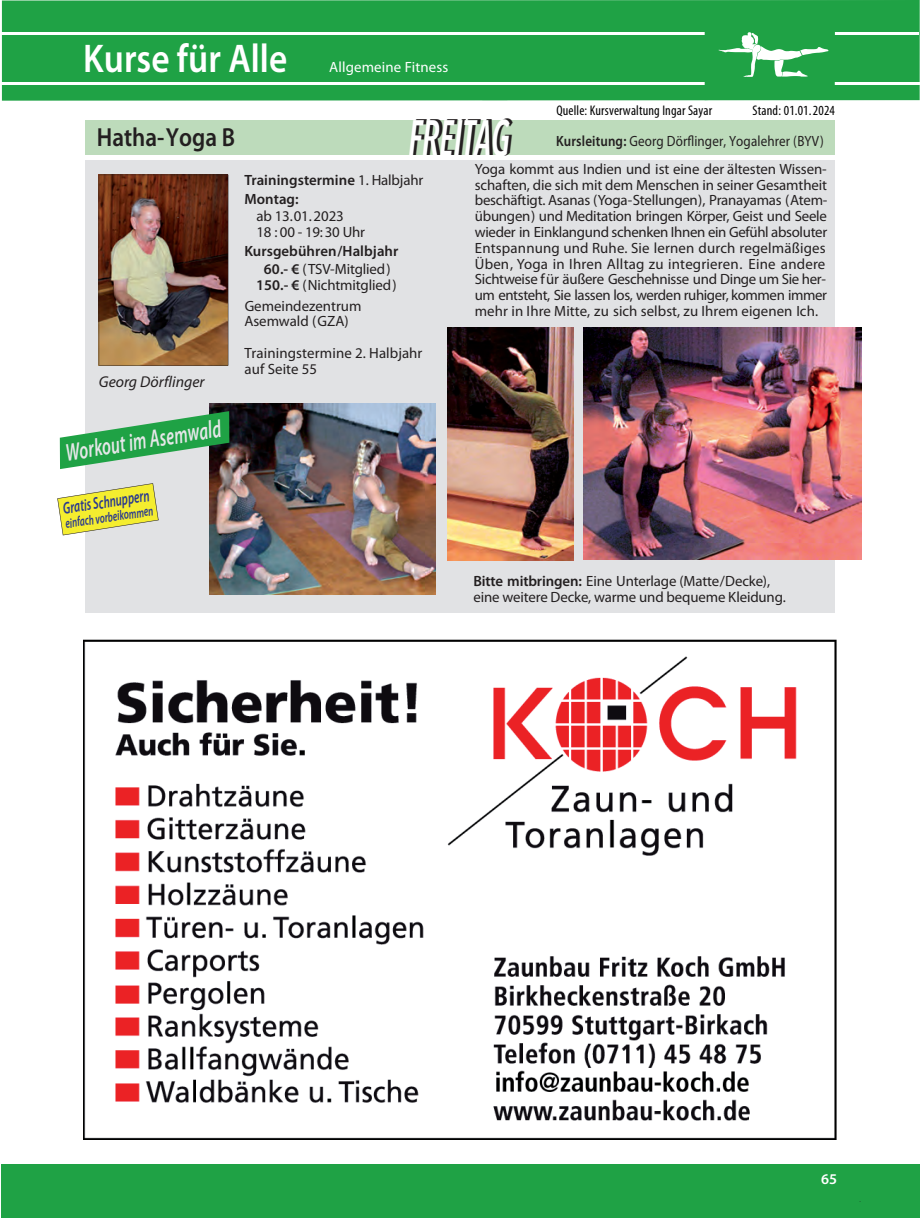
<style>
.page{position:relative;width:920px;height:1218px;background:#fff}
.page>*{position:absolute;margin:0;border:0;box-sizing:border-box;transform-origin:0 0}
.t1{font:italic 600 50.57px "Avenir Next Condensed";color:#231f20;scale:.67 1}
.t2{font:600 40.25px "Myriad Pro";color:#fff;scale:.88 1}
.t3{font:600 26.25px "Myriad Pro";color:#231f20;scale:.88 1}
.t4{font:italic 600 24.68px "Myriad Pro";color:#e6e7e9;scale:.67 1}
.t5{font:italic 600 16.97px "Myriad Pro";color:#283890;scale:.67 1}
.t6{font:italic 15.75px "Myriad Pro";color:#231f20}
.t7{font:14.88px/15.8px "Myriad Pro";letter-spacing:-.01em;color:#231f20}
.t8{font:14.88px/28.2px "Myriad Pro";letter-spacing:-.01em;color:#231f20;text-align:right;scale:.88 1}
.t9{font:600 14.88px/19.2px "Myriad Pro";letter-spacing:.005em;color:#231f20}
.t10{font:14.88px "Myriad Pro";letter-spacing:.01em;color:#fff}
.t11{font:600 14.88px "Myriad Pro";color:#fff}
.t12{font:condensed 14px "Myriad Pro";letter-spacing:.01em;color:#000}
.t13{font:italic 600 13.83px "Myriad Pro";color:#283890;scale:.67 1}
.s1{font-weight:600}
.s2{font-weight:400}
</style>
<div class="page">
<div style="left:2px;top:1164px;width:918px;height:54px;background:#1fa245"></div>
<div style="left:2px;top:0;width:918px;height:101px;background:#1fa245"></div>
<hr style="left:2px;top:32px;width:917px;height:2px;background:#fff">
<hr style="left:0;top:82px;width:919px;height:2px;background:#fff">
<svg style="left:705px;top:18px;width:130px;height:82px;background:#37ac59"></svg>
<svg style="left:481px;top:94px;width:26px;height:6px"></svg>
<div style="left:85px;top:161px;width:749px;height:452px;background:#e1e2e4"></div>
<div style="left:85px;top:120px;width:750px;height:35px;background:#bddbbb"></div>
<img style="left:99px;top:175px;width:129px;height:190px">
<img style="left:210px;top:404px;width:225px;height:190px">
<img style="left:84px;top:639px;width:753px;height:500px">
<img style="left:583px;top:327px;width:278px;height:232px">
<img style="left:448px;top:328px;width:125px;height:232px">
<svg style="left:57px;top:483px;width:102px;height:52px"></svg>
<svg style="left:60px;top:411px;width:169px;height:58px"></svg>
<p class="t2" style="left:83px;top:35px;width:233px">Kurse für Alle</p>
<p class="t10" style="left:329px;top:62px;width:121px">Allgemeine Fitness</p>
<p class="t3" style="left:97px;top:121px;width:159px">Hatha-Yoga B</p>
<p class="t6" style="left:99px;top:376px;width:107px">Georg Dörflinger</p>
<p class="t12" style="left:556px;top:105px;width:157px">Quelle: Kursverwaltung Ingar Sayar</p>
<p class="t12" style="left:752px;top:105px;width:84px">Stand: 01.01.2024</p>
<p class="t1" style="left:411px;top:117px;width:153px">FREITAG</p>
<p class="t8" style="left:475px;top:128px;width:401px"><span class="s1">Kursleitung:</span> Georg Dörflinger, Yogalehrer (BYV)<br>Yoga kommt aus Indien und ist eine der ältesten Wissen-</p>
<p class="t7" style="left:475px;top:178px;width:354px">schaften, die sich mit dem Menschen in seiner Gesamtheit beschäftigt. Asanas (Yoga-Stellungen), Pranayamas (Atem&shy;übungen) und Meditation bringen Körper, Geist und Seele wieder in Einklangund schenken Ihnen ein Gefühl absoluter Entspannung und Ruhe. Sie lernen durch regelmäßiges Üben, Yoga in Ihren Alltag zu integrieren. Eine andere Sichtweise für äußere Geschehnisse und Dinge um Sie her&shy;um entsteht, Sie lassen los, werden ruhiger, kommen immer mehr in Ihre Mitte, zu sich selbst, zu Ihrem eigenen Ich.</p>
<p class="t9" style="left:244px;top:170px;width:180px">Trainingstermine <span class="s2">1. Halbjahr<br></span>Montag:</p>
<p class="t7" style="left:256px;top:210px;width:110px">ab 13.01. 2023<br>18 : 00 - 19: 30 Uhr</p>
<p class="t9" style="left:264px;top:242px;width:136px;line-height:17.5px;text-indent:-20px">Kursgebühren/Halbjahr<br>60.- € <span class="s2">(TSV-Mitglied)</span></p>
<p class="t7" style="left:245px;top:275px;width:153px;line-height:21px;text-indent:11px"><span class="s1">150.- €</span> (Nichtmitglied)<br>Gemeindezentrum</p>
<p class="t7" style="left:244px;top:307px;width:179px;line-height:31.8px">Asemwald (GZA)<br>Trainingstermine 2. Halbjahr</p>
<p class="t7" style="left:245px;top:362px;width:74px">auf Seite 55</p>
<p class="t4" style="left:65px;top:444px;width:236px;rotate:-9deg">Workout im Asemwald</p>
<p class="t5" style="left:62px;top:503px;width:132px;rotate:-9deg">Gratis Schnuppern</p>
<p class="t13" style="left:65px;top:519px;width:134px;rotate:-9deg">einfach vorbeikommen</p>
<p class="t7" style="left:473px;top:575px;width:314px"><span class="s1">Bitte mitbringen:</span> Eine Unterlage (Matte/Decke), eine weitere Decke, warme und bequeme Kleidung.</p>
<p class="t11" style="left:821px;top:1170px;width:17px">65</p>
</div>
